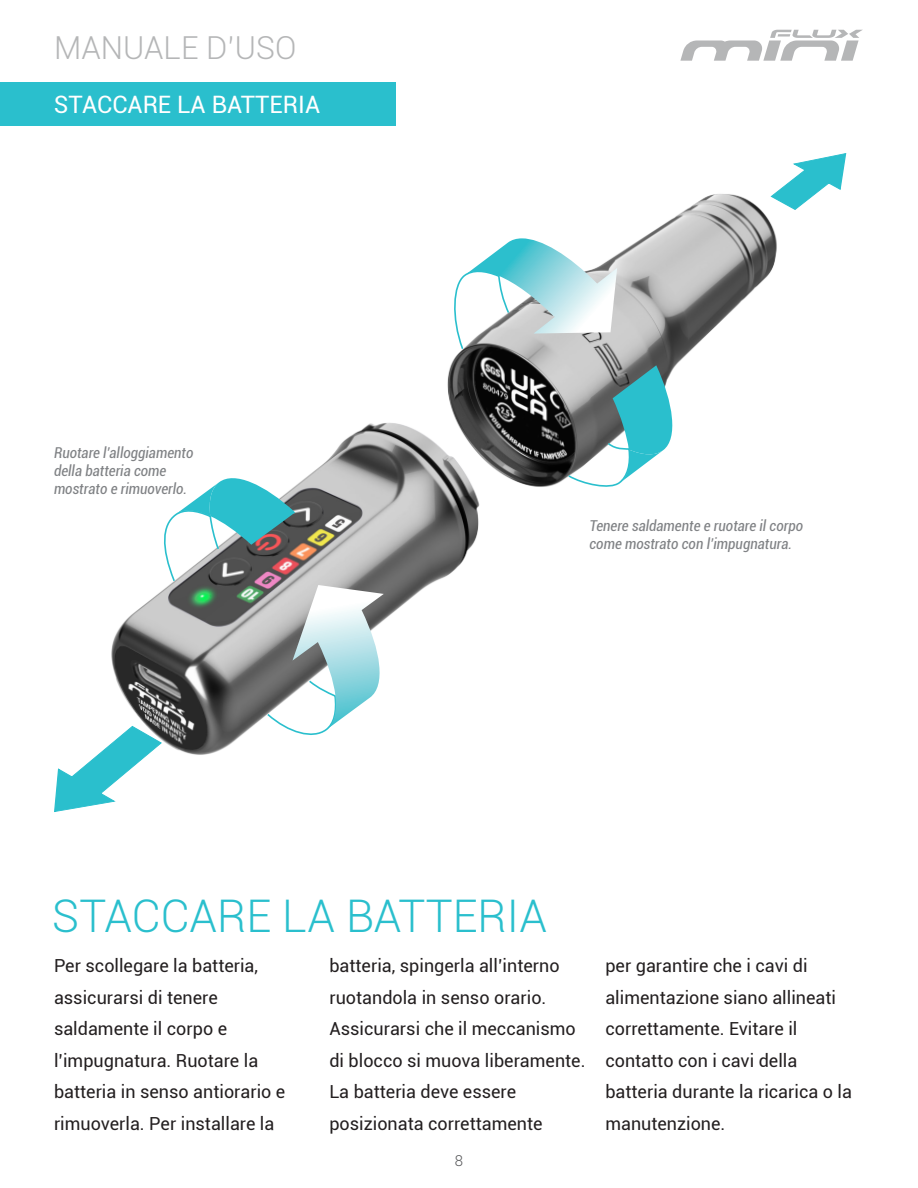
<style>
.page{position:relative;width:918px;height:1188px;background:#fff}
.page>*{position:absolute;margin:0;border:0;box-sizing:border-box;transform-origin:0 0}
.t1{font:300 45px "Roboto";color:#2abfcd}
.t2{font:300 31.65px "Roboto";color:#b5b6b7}
.t3{font:24px "Roboto";color:#fff}
.t4{font:18px/31.5px "Roboto";color:#231f20}
.t5{font:italic condensed 15px/18px "Roboto";color:#808285}
.t6{font:300 15px "Roboto";color:#57585a}
</style>
<div class="page">
<svg style="left:680px;top:30px;width:182px;height:31px"></svg>
<img style="left:314px;top:194px;width:463px;height:425px">
<svg style="left:567px;top:365px;width:111px;height:125px"></svg>
<svg style="left:758px;top:153px;width:89px;height:64px"></svg>
<svg style="left:54px;top:471px;width:332px;height:341px"></svg>
<div style="left:0;top:83px;width:395px;height:43px;background:#2abfcd"></div>
<svg style="left:451px;top:238px;width:166px;height:113px"></svg>
<h2 class="t2" style="left:54px;top:25px;width:244px">MANUALE D’USO</h2>
<p class="t3" style="left:54px;top:88px;width:268px">STACCARE LA BATTERIA</p>
<p class="t5" style="left:54px;top:443px;width:141px">Ruotare l’alloggiamento della batteria come mostrato e rimuoverlo.</p>
<p class="t5" style="left:590px;top:516px;width:215px">Tenere saldamente e ruotare il corpo come mostrato con l’impugnatura.</p>
<p class="t1" style="left:52px;top:884px;width:496px">STACCARE LA BATTERIA</p>
<p class="t4" style="left:54px;top:949px;width:233px">Per scollegare la batteria, assicurarsi di tenere saldamente il corpo e l’impugnatura. Ruotare la batteria in senso antiorario e rimuoverla. Per installare la</p>
<p class="t4" style="left:329px;top:949px;width:258px">batteria, spingerla all’interno ruotandola in senso orario.<br>Assicurarsi che il meccanismo di blocco si muova liberamente.<br>La batteria deve essere posizionata correttamente</p>
<p class="t4" style="left:605px;top:949px;width:248px">per garantire che i cavi di alimentazione siano allineati correttamente. Evitare il contatto con i cavi della batteria durante la ricarica o la manutenzione.</p>
<p class="t6" style="left:455px;top:1151px;width:10px">8</p>
</div>
